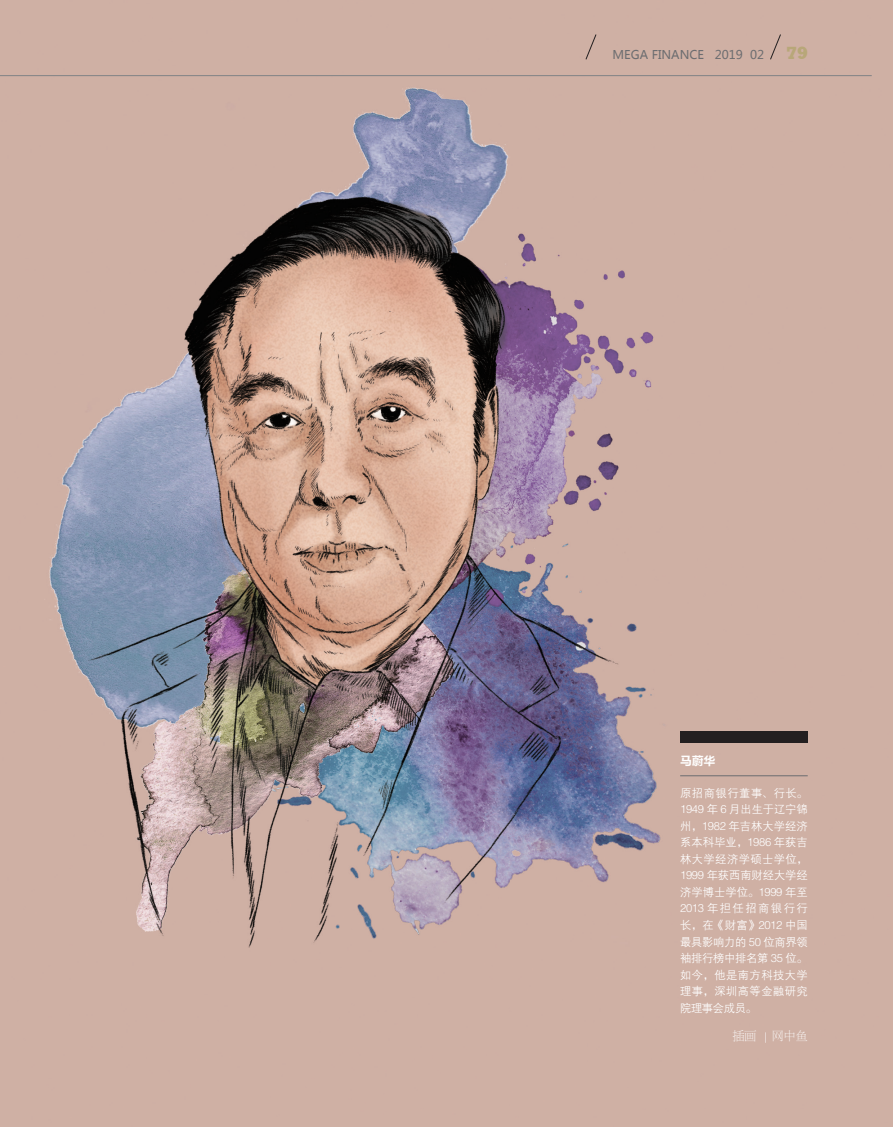
<style>
.page{position:relative;width:893px;height:1127px;background:#fff}
.page>*{position:absolute;margin:0;border:0;box-sizing:border-box;transform-origin:0 0}
.t1{font:800 16.95px "Stymie BT";color:#b8a779}
.t2{font:12px "Microsoft Ya Hei";color:#6c6d70}
.提文{font:12px "FZBSJW GB1 0";color:#fff}
.t3{font:12px "FZLTCHJW GB1 0";color:#fff}
.t4{font:11.25px/16.5px "FZZDXJW GB1 0";letter-spacing:-.02em;color:#fff;text-align:justify}
</style>
<div class="page">
<img style="left:0;top:0;width:893px;height:1127px">
<hr style="left:680px;top:775px;width:128px;height:1px;background:#6c6d70">
<div style="left:680px;top:731px;width:128px;height:11px;background:#231f20"></div>
<hr style="left:0;top:75px;width:872px;height:1px;background:#808285">
<svg style="left:585px;top:34px;width:12px;height:26px"></svg>
<svg style="left:770px;top:34px;width:11px;height:26px"></svg>
<p class="t2" style="left:612px;top:47px;width:153px">MEGA FINANCE 2019 02</p>
<p class="t1" style="left:786px;top:43px;width:23px">79</p>
<p class="t2" style="left:605px;top:47px;width:153px">MEGA FINANCE 2019 02</p>
<p class="t3" style="left:680px;top:754px;width:37px">马蔚华</p>
<p class="t4" style="left:680px;top:785px;width:129px">原招商银行董事、行长。1949 年 6 月出生于辽宁锦州，1982 年吉林大学经济系本科毕业，1986 年获吉林大学经济学硕士学位，1999 年获西南财经大学经济学博士学位。1999 年至2013 年担任招商银行行长，在《财富》2012 中国最具影响力的 50 位商界领袖排行榜中排名第 35 位。如今，他是南方科技大学理事，深圳高等金融研究院理事会成员。</p>
<p class="提文" style="left:732px;top:1030px;width:77px">插画 ｜网中鱼</p>
</div>
